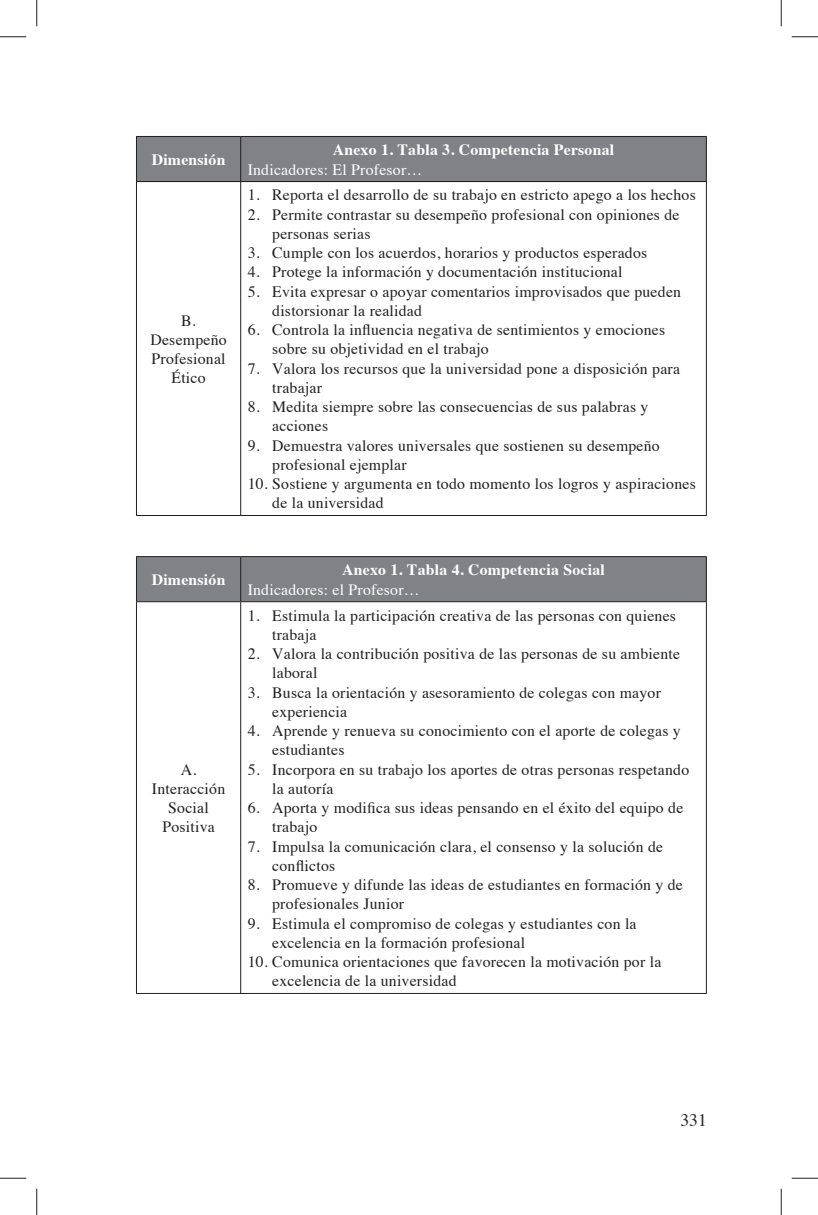
<style>
.page{position:relative;width:818px;height:1215px;background:#fff}
.page>*{position:absolute;margin:0;border:0;box-sizing:border-box;transform-origin:0 0}
.t1{font:17.5px "Times";color:#231f20}
.t2{font:15.75px/19.2px "Times";letter-spacing:.015em;color:#231f20}
.t3{font:700 15.75px "Times";letter-spacing:.015em;color:#fff}
.t4{font:15.75px "Times";letter-spacing:.015em;color:#fff}
</style>
<div class="page">
<hr style="left:136px;top:182px;width:1px;height:333px;background:#231f20">
<hr style="left:240px;top:182px;width:1px;height:333px;background:#231f20">
<hr style="left:706px;top:182px;width:1px;height:333px;background:#231f20">
<hr style="left:136px;top:515px;width:570px;height:1px;background:#231f20">
<div style="left:137px;top:557px;width:569px;height:44px;background:#808285"></div>
<hr style="left:136px;top:556px;width:105px;height:1px;background:#231f20">
<hr style="left:136px;top:557px;width:1px;height:44px;background:#231f20">
<hr style="left:241px;top:556px;width:465px;height:1px;background:#231f20">
<hr style="left:240px;top:557px;width:1px;height:44px;background:#231f20">
<hr style="left:706px;top:557px;width:1px;height:44px;background:#231f20">
<hr style="left:136px;top:601px;width:105px;height:1px;background:#231f20">
<hr style="left:136px;top:602px;width:1px;height:391px;background:#231f20">
<hr style="left:241px;top:601px;width:465px;height:1px;background:#231f20">
<hr style="left:240px;top:602px;width:1px;height:391px;background:#231f20">
<hr style="left:706px;top:602px;width:1px;height:391px;background:#231f20">
<hr style="left:136px;top:993px;width:570px;height:1px;background:#231f20">
<div style="left:137px;top:137px;width:569px;height:44px;background:#808285"></div>
<hr style="left:136px;top:136px;width:105px;height:1px;background:#231f20">
<hr style="left:136px;top:137px;width:1px;height:44px;background:#231f20">
<hr style="left:241px;top:136px;width:465px;height:1px;background:#231f20">
<hr style="left:240px;top:137px;width:1px;height:44px;background:#231f20">
<hr style="left:706px;top:137px;width:1px;height:44px;background:#231f20">
<hr style="left:136px;top:181px;width:570px;height:1px;background:#231f20">
<svg style="left:0;top:36px;width:26px;height:1px"></svg>
<svg style="left:791px;top:36px;width:27px;height:1px"></svg>
<svg style="left:0;top:1177px;width:26px;height:1px"></svg>
<svg style="left:791px;top:1177px;width:27px;height:1px"></svg>
<svg style="left:36px;top:0;width:1px;height:26px"></svg>
<svg style="left:36px;top:1188px;width:1px;height:26px"></svg>
<svg style="left:781px;top:0;width:1px;height:26px"></svg>
<svg style="left:781px;top:1188px;width:1px;height:26px"></svg>
<p class="t3" style="left:152px;top:153px;width:75px">Dimensión</p>
<p class="t2" style="left:150px;top:312px;width:78px;text-align:center">B.<br>Desempeño<br>Profesional<br>Ético</p>
<p class="t3" style="left:333px;top:143px;width:283px">Anexo 1. Tabla 3. Competencia Personal</p>
<p class="t4" style="left:248px;top:163px;width:176px">Indicadores: El Profesor…</p>
<p class="t2" style="left:248px;top:187px;width:449px">1. Reporta el desarrollo de su trabajo en estricto apego a los hechos</p>
<p class="t2" style="left:272px;top:206px;width:409px;text-indent:-25px">2. Permite contrastar su desempeño profesional con opiniones de personas serias</p>
<p class="t2" style="left:248px;top:244px;width:401px">3. Cumple con los acuerdos, horarios y productos esperados</p>
<p class="t2" style="left:248px;top:264px;width:376px">4. Protege la información y documentación institucional</p>
<p class="t2" style="left:272px;top:283px;width:410px;text-indent:-25px">5. Evita expresar o apoyar comentarios improvisados que pueden distorsionar la realidad</p>
<p class="t2" style="left:272px;top:321px;width:394px;text-indent:-25px">6. Controla la influencia negativa de sentimientos y emociones sobre su objetividad en el trabajo</p>
<p class="t2" style="left:272px;top:360px;width:409px;text-indent:-25px">7. Valora los recursos que la universidad pone a disposición para trabajar</p>
<p class="t2" style="left:272px;top:398px;width:378px;text-indent:-25px">8. Medita siempre sobre las consecuencias de sus palabras y acciones</p>
<p class="t2" style="left:272px;top:437px;width:389px;text-indent:-25px">9. Demuestra valores universales que sostienen su desempeño profesional ejemplar</p>
<p class="t2" style="left:272px;top:475px;width:425px;text-indent:-25px">10. Sostiene y argumenta en todo momento los logros y aspiraciones de la universidad</p>
<p class="t3" style="left:152px;top:573px;width:75px">Dimensión</p>
<p class="t2" style="left:152px;top:761px;width:75px;text-align:center">A.<br>Interacción<br>Social<br>Positiva</p>
<p class="t3" style="left:342px;top:563px;width:264px">Anexo 1. Tabla 4. Competencia Social</p>
<p class="t4" style="left:248px;top:583px;width:173px">Indicadores: el Profesor…</p>
<p class="t2" style="left:272px;top:607px;width:405px;text-indent:-25px">1. Estimula la participación creativa de las personas con quienes trabaja</p>
<p class="t2" style="left:272px;top:645px;width:409px;text-indent:-25px">2. Valora la contribución positiva de las personas de su ambiente laboral</p>
<p class="t2" style="left:272px;top:684px;width:390px;text-indent:-25px">3. Busca la orientación y asesoramiento de colegas con mayor experiencia</p>
<p class="t2" style="left:272px;top:722px;width:410px;text-indent:-25px">4. Aprende y renueva su conocimiento con el aporte de colegas y estudiantes</p>
<p class="t2" style="left:272px;top:761px;width:418px;text-indent:-25px">5. Incorpora en su trabajo los aportes de otras personas respetando la autoría</p>
<p class="t2" style="left:272px;top:799px;width:412px;text-indent:-25px">6. Aporta y modifica sus ideas pensando en el éxito del equipo de trabajo</p>
<p class="t2" style="left:272px;top:838px;width:392px;text-indent:-25px">7. Impulsa la comunicación clara, el consenso y la solución de conflictos</p>
<p class="t2" style="left:272px;top:876px;width:412px;text-indent:-25px">8. Promueve y difunde las ideas de estudiantes en formación y de profesionales Junior</p>
<p class="t2" style="left:272px;top:915px;width:366px;text-indent:-25px">9. Estimula el compromiso de colegas y estudiantes con la excelencia en la formación profesional</p>
<p class="t2" style="left:272px;top:953px;width:390px;text-indent:-25px">10. Comunica orientaciones que favorecen la motivación por la excelencia de la universidad</p>
<p class="t1" style="left:680px;top:1113px;width:28px">331</p>
</div>
